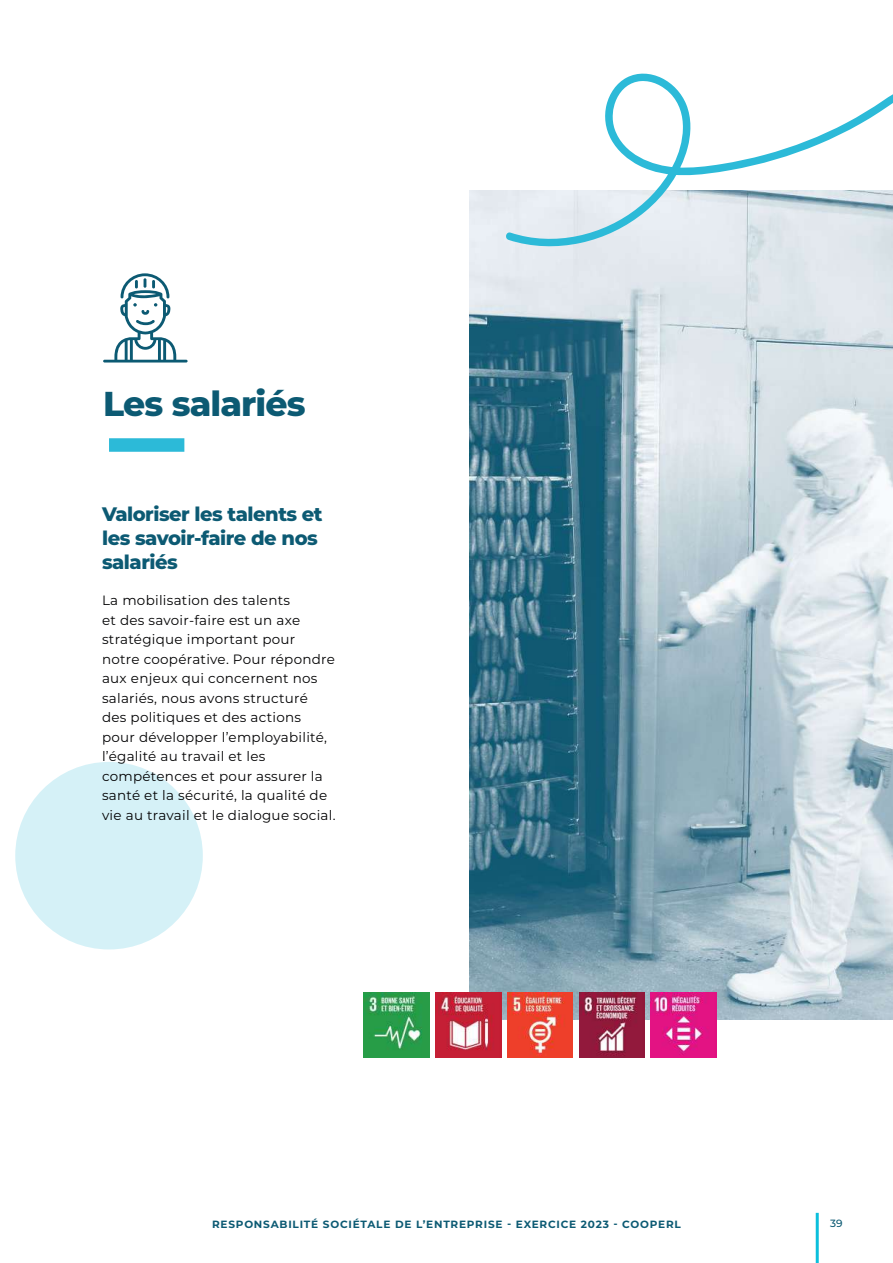
<style>
.page{position:relative;width:893px;height:1263px;background:#fff}
.page>*{position:absolute;margin:0;border:0;box-sizing:border-box;transform-origin:0 0}
.t1{font:800 34.5px "Montserrat";letter-spacing:-.025em;color:#0c5a73}
.t2{font:800 19.5px/24px "Montserrat";letter-spacing:-.025em;color:#0c5a73}
.t3{font:13.5px/19.5px "Montserrat";letter-spacing:.02em;color:#020203}
.t4{font:700 10.5px "Montserrat";letter-spacing:.075em;color:#0c5a73}
.t5{font:500 10.5px "Montserrat";color:#0c5a73}
</style>
<div class="page">
<hr style="left:816px;top:1213px;width:3px;height:50px;background:#0cbfdc">
<div style="left:15px;top:762px;width:188px;height:187px;background:#d5f1f7;border-radius:50%"></div>
<div style="left:109px;top:438px;width:75px;height:14px;background:#2cbad8"></div>
<img style="left:470px;top:190px;width:423px;height:829px">
<img style="left:507px;top:992px;width:66px;height:66px">
<img style="left:364px;top:992px;width:65px;height:66px">
<img style="left:579px;top:992px;width:66px;height:66px">
<img style="left:436px;top:992px;width:65px;height:66px">
<img style="left:651px;top:992px;width:65px;height:66px">
<svg style="left:103px;top:273px;width:85px;height:89px"></svg>
<svg style="left:504px;top:73px;width:389px;height:175px"></svg>
<h1 class="t1" style="left:103px;top:379px;width:204px">Les salariés</h1>
<h2 class="t2" style="left:102px;top:501px;width:222px">Valoriser les talents et les savoir-faire de nos salariés</h2>
<p class="t3" style="left:102px;top:590px;width:235px">La mobilisation des talents<br>et des savoir-faire est un axe stratégique important pour notre coopérative. Pour répondre aux enjeux qui concernent nos salariés, nous avons structuré des politiques et des actions pour développer l’employabilité, l’égalité au travail et les compétences et pour assurer la santé et la sécurité, la qualité de vie au travail et le dialogue social.</p>
<p class="t4" style="left:212px;top:1217px;width:470px">RESPONSABILITÉ SOCIÉTALE DE L’ENTREPRISE - EXERCICE 2023 - COOPERL</p>
<p class="t5" style="left:830px;top:1216px;width:14px">39</p>
</div>
